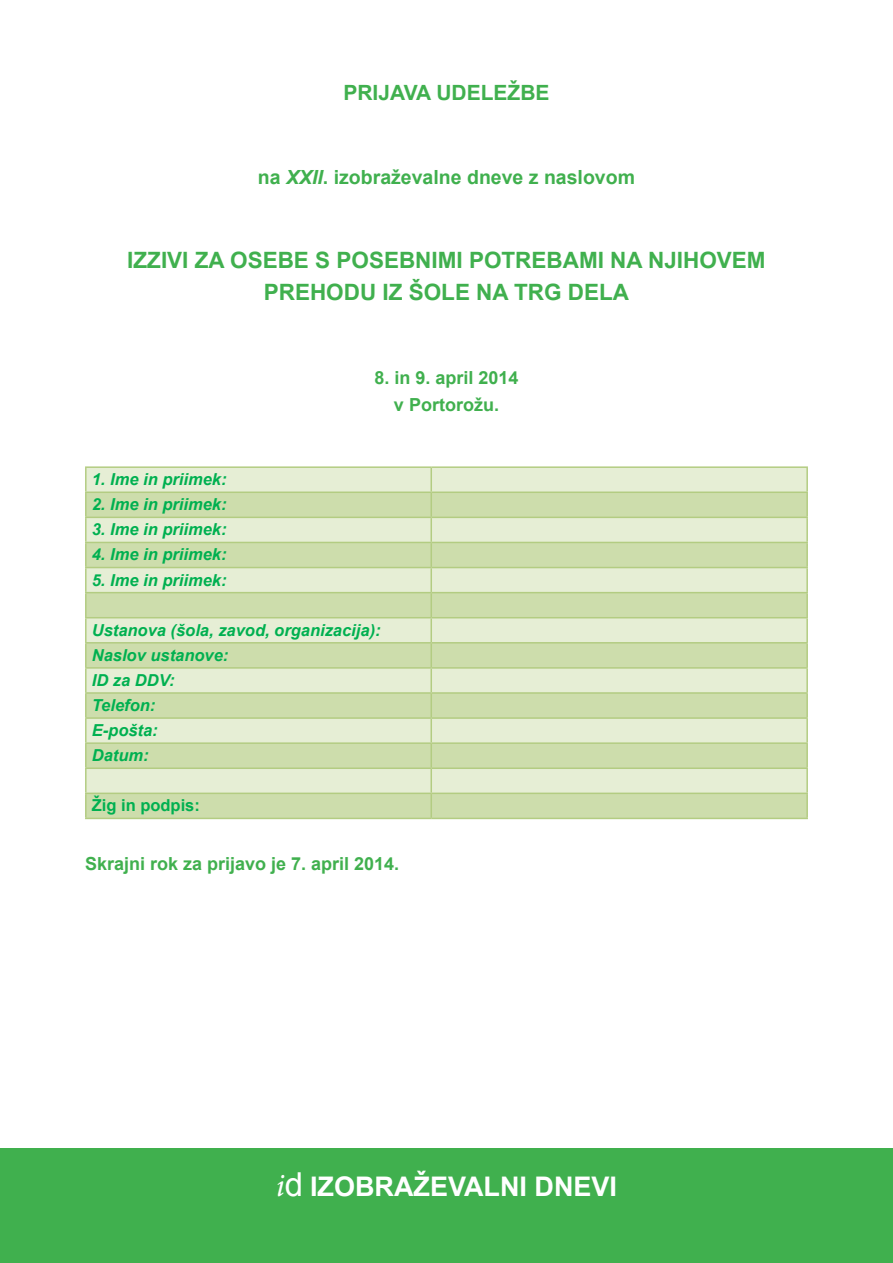
<style>
.page{position:relative;width:893px;height:1263px;background:#fff}
.page>*{position:absolute;margin:0;border:0;box-sizing:border-box;transform-origin:0 0}
.t1{font:700 27px "Arial";color:#fff}
.t2{font:700 22.5px "Arial";color:#40b04e}
.t3{font:700 21px "Arial";color:#40b04e}
.t4{font:700 19.5px "Arial";color:#40b04e}
.Heading_5{font:700 18px "Arial";color:#40b04e}
.t5{font:italic 700 16.5px "Arial";color:#00b050}
.t6{font:700 16.5px "Arial";color:#00b050}
.s1{font-style:italic}
.s2{font-family:"Minion Pro";font-weight:400;font-style:italic;font-size:33px}
.s3{font-weight:400;font-size:33px}
</style>
<div class="page">
<div style="left:0;top:1148px;width:893px;height:115px;background:#40b04e"></div>
<div style="left:87px;top:468px;width:719px;height:23px;background:#e6eed5"></div>
<svg style="left:87px;top:493px;width:719px;height:325px;background:#d8e4be"></svg>
<hr style="left:85px;top:466px;width:346px;height:2px;background:#b3cc82">
<hr style="left:85px;top:468px;width:2px;height:23px;background:#b3cc82">
<hr style="left:431px;top:466px;width:377px;height:2px;background:#b3cc82">
<hr style="left:430px;top:468px;width:2px;height:23px;background:#b3cc82">
<hr style="left:806px;top:468px;width:2px;height:23px;background:#b3cc82">
<hr style="left:85px;top:491px;width:346px;height:2px;background:#b3cc82">
<hr style="left:85px;top:493px;width:2px;height:24px;background:#b3cc82">
<hr style="left:431px;top:491px;width:377px;height:2px;background:#b3cc82">
<hr style="left:430px;top:493px;width:2px;height:24px;background:#b3cc82">
<hr style="left:806px;top:493px;width:2px;height:24px;background:#b3cc82">
<hr style="left:85px;top:517px;width:346px;height:1px;background:#b3cc82">
<hr style="left:85px;top:518px;width:2px;height:24px;background:#b3cc82">
<hr style="left:431px;top:517px;width:377px;height:1px;background:#b3cc82">
<hr style="left:430px;top:518px;width:2px;height:24px;background:#b3cc82">
<hr style="left:806px;top:518px;width:2px;height:24px;background:#b3cc82">
<hr style="left:85px;top:542px;width:346px;height:1px;background:#b3cc82">
<hr style="left:85px;top:543px;width:2px;height:24px;background:#b3cc82">
<hr style="left:431px;top:542px;width:377px;height:1px;background:#b3cc82">
<hr style="left:430px;top:543px;width:2px;height:24px;background:#b3cc82">
<hr style="left:806px;top:543px;width:2px;height:24px;background:#b3cc82">
<hr style="left:85px;top:567px;width:346px;height:1px;background:#b3cc82">
<hr style="left:85px;top:568px;width:2px;height:24px;background:#b3cc82">
<hr style="left:431px;top:567px;width:377px;height:1px;background:#b3cc82">
<hr style="left:430px;top:568px;width:2px;height:24px;background:#b3cc82">
<hr style="left:806px;top:568px;width:2px;height:24px;background:#b3cc82">
<hr style="left:85px;top:592px;width:346px;height:1px;background:#b3cc82">
<hr style="left:85px;top:593px;width:2px;height:24px;background:#b3cc82">
<hr style="left:431px;top:592px;width:377px;height:1px;background:#b3cc82">
<hr style="left:430px;top:593px;width:2px;height:24px;background:#b3cc82">
<hr style="left:806px;top:593px;width:2px;height:24px;background:#b3cc82">
<hr style="left:85px;top:617px;width:346px;height:1px;background:#b3cc82">
<hr style="left:85px;top:618px;width:2px;height:24px;background:#b3cc82">
<hr style="left:431px;top:617px;width:377px;height:1px;background:#b3cc82">
<hr style="left:430px;top:618px;width:2px;height:24px;background:#b3cc82">
<hr style="left:806px;top:618px;width:2px;height:24px;background:#b3cc82">
<hr style="left:85px;top:642px;width:346px;height:1px;background:#b3cc82">
<hr style="left:85px;top:643px;width:2px;height:24px;background:#b3cc82">
<hr style="left:431px;top:642px;width:377px;height:1px;background:#b3cc82">
<hr style="left:430px;top:643px;width:2px;height:24px;background:#b3cc82">
<hr style="left:806px;top:643px;width:2px;height:24px;background:#b3cc82">
<hr style="left:85px;top:667px;width:346px;height:2px;background:#b3cc82">
<hr style="left:85px;top:669px;width:2px;height:23px;background:#b3cc82">
<hr style="left:431px;top:667px;width:377px;height:2px;background:#b3cc82">
<hr style="left:430px;top:669px;width:2px;height:23px;background:#b3cc82">
<hr style="left:806px;top:669px;width:2px;height:23px;background:#b3cc82">
<hr style="left:85px;top:692px;width:346px;height:2px;background:#b3cc82">
<hr style="left:85px;top:694px;width:2px;height:23px;background:#b3cc82">
<hr style="left:431px;top:692px;width:377px;height:2px;background:#b3cc82">
<hr style="left:430px;top:694px;width:2px;height:23px;background:#b3cc82">
<hr style="left:806px;top:694px;width:2px;height:23px;background:#b3cc82">
<hr style="left:85px;top:717px;width:346px;height:2px;background:#b3cc82">
<hr style="left:85px;top:719px;width:2px;height:23px;background:#b3cc82">
<hr style="left:431px;top:717px;width:377px;height:2px;background:#b3cc82">
<hr style="left:430px;top:719px;width:2px;height:23px;background:#b3cc82">
<hr style="left:806px;top:719px;width:2px;height:23px;background:#b3cc82">
<hr style="left:85px;top:742px;width:346px;height:2px;background:#b3cc82">
<hr style="left:85px;top:744px;width:2px;height:23px;background:#b3cc82">
<hr style="left:431px;top:742px;width:377px;height:2px;background:#b3cc82">
<hr style="left:430px;top:744px;width:2px;height:23px;background:#b3cc82">
<hr style="left:806px;top:744px;width:2px;height:23px;background:#b3cc82">
<hr style="left:85px;top:767px;width:346px;height:2px;background:#b3cc82">
<hr style="left:85px;top:769px;width:2px;height:23px;background:#b3cc82">
<hr style="left:431px;top:767px;width:377px;height:2px;background:#b3cc82">
<hr style="left:430px;top:769px;width:2px;height:23px;background:#b3cc82">
<hr style="left:806px;top:769px;width:2px;height:23px;background:#b3cc82">
<hr style="left:85px;top:792px;width:346px;height:2px;background:#b3cc82">
<hr style="left:85px;top:794px;width:2px;height:24px;background:#b3cc82">
<hr style="left:431px;top:792px;width:377px;height:2px;background:#b3cc82">
<hr style="left:430px;top:794px;width:2px;height:24px;background:#b3cc82">
<hr style="left:806px;top:794px;width:2px;height:24px;background:#b3cc82">
<hr style="left:85px;top:818px;width:346px;height:1px;background:#b3cc82">
<hr style="left:431px;top:818px;width:377px;height:1px;background:#b3cc82">
<p class="t3" style="left:343px;top:79px;width:208px">PRIJAVA UDELEŽBE</p>
<p class="t4" style="left:258px;top:164px;width:379px">na <span class="s1">XXII</span>. izobraževalne dneve z naslovom</p>
<p class="t2" style="left:127px;top:245px;width:640px">IZZIVI ZA OSEBE S POSEBNIMI POTREBAMI NA NJIHOVEM</p>
<p class="t2" style="left:264px;top:277px;width:367px">PREHODU IZ ŠOLE NA TRG DELA</p>
<p class="Heading_5" style="left:374px;top:365px;width:146px">8. in 9. april 2014</p>
<p class="Heading_5" style="left:394px;top:392px;width:107px">v Portorožu.</p>
<p class="t5" style="left:92px;top:468px;width:136px">1. Ime in priimek:</p>
<p class="t5" style="left:92px;top:493px;width:136px">2. Ime in priimek:</p>
<p class="t5" style="left:92px;top:519px;width:136px">3. Ime in priimek:</p>
<p class="t5" style="left:92px;top:544px;width:136px">4. Ime in priimek:</p>
<p class="t5" style="left:92px;top:569px;width:136px">5. Ime in priimek:</p>
<p class="t5" style="left:92px;top:619px;width:290px">Ustanova (šola, zavod, organizacija):</p>
<p class="t5" style="left:92px;top:644px;width:138px">Naslov ustanove:</p>
<p class="t5" style="left:92px;top:669px;width:84px">ID za DDV:</p>
<p class="t5" style="left:92px;top:694px;width:65px">Telefon:</p>
<p class="t5" style="left:92px;top:719px;width:68px">E-pošta:</p>
<p class="t5" style="left:92px;top:744px;width:58px">Datum:</p>
<p class="t6" style="left:92px;top:794px;width:110px">Žig in podpis:</p>
<p class="Heading_5" style="left:85px;top:852px;width:316px">Skrajni rok za prijavo je 7. april 2014.</p>
<h1 class="t1" style="left:276px;top:1168px;width:343px"><span class="s2">i</span><span class="s3">d</span> IZOBRAŽEVALNI DNEVI</h1>
</div>
